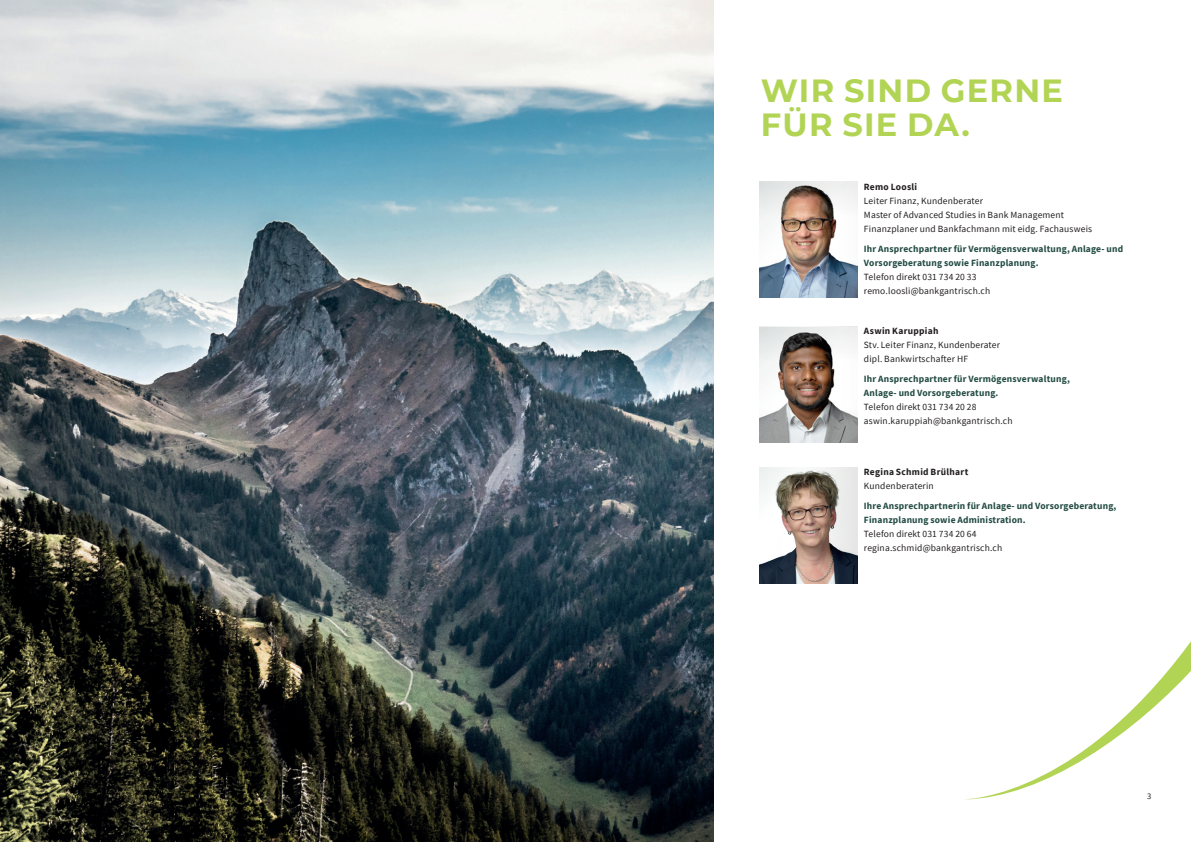
<style>
.page{position:relative;width:1191px;height:842px;background:#fff}
.page>*{position:absolute;margin:0;border:0;box-sizing:border-box;transform-origin:0 0}
.t1{font:700 32px/34px "Montserrat";letter-spacing:.04em;color:#b2d454}
.t2{font:9.5px/14px "Source Sans Pro";letter-spacing:.02em;color:#231f20}
.t3{font:700 9.5px/14px "Source Sans Pro";letter-spacing:.02em;color:#234c43}
.t4{font:700 9.5px "Source Sans Pro";letter-spacing:.03em;color:#231f20}
.t5{font:8.5px "Source Sans Pro";color:#231f20}
</style>
<div class="page">
<img style="left:760px;top:182px;width:97px;height:116px">
<img style="left:760px;top:327px;width:97px;height:116px">
<img style="left:760px;top:468px;width:97px;height:116px">
<svg style="left:969px;top:641px;width:222px;height:158px"></svg>
<img style="left:0;top:0;width:713px;height:842px">
<h1 class="t1" style="left:761px;top:72px;width:304px">WIR SIND GERNE<br>FÜR SIE DA.</h1>
<p class="t4" style="left:864px;top:180px;width:55px">Remo Loosli</p>
<p class="t2" style="left:864px;top:193px;width:230px">Leiter Finanz, Kundenberater<br>Master of Advanced Studies in Bank Management<br>Finanzplaner und Bankfachmann mit eidg. Fachausweis</p>
<p class="t3" style="left:864px;top:241px;width:261px">Ihr Ansprechpartner für Vermögensverwaltung, Anlage- und<br>Vorsorgeberatung sowie Finanzplanung.</p>
<p class="t2" style="left:864px;top:269px;width:128px">Telefon direkt 031 734 20 33 remo.loosli@bankgantrisch.ch</p>
<p class="t4" style="left:864px;top:324px;width:76px">Aswin Karuppiah</p>
<p class="t2" style="left:864px;top:337px;width:138px">Stv. Leiter Finanz, Kundenberater dipl. Bankwirtschafter HF</p>
<p class="t3" style="left:864px;top:371px;width:207px">Ihr Ansprechpartner für Vermögensverwaltung,<br>Anlage- und Vorsorgeberatung.</p>
<p class="t2" style="left:864px;top:399px;width:150px">Telefon direkt 031 734 20 28 aswin.karuppiah@bankgantrisch.ch</p>
<p class="t4" style="left:864px;top:465px;width:106px">Regina Schmid Brülhart</p>
<p class="t2" style="left:864px;top:478px;width:71px">Kundenberaterin</p>
<p class="t3" style="left:864px;top:498px;width:254px">Ihre Ansprechpartnerin für Anlage- und Vorsorgeberatung,<br>Finanzplanung sowie Administration.</p>
<p class="t2" style="left:864px;top:526px;width:140px">Telefon direkt 031 734 20 64 regina.schmid@bankgantrisch.ch</p>
<p class="t5" style="left:1147px;top:791px;width:6px">3</p>
</div>
